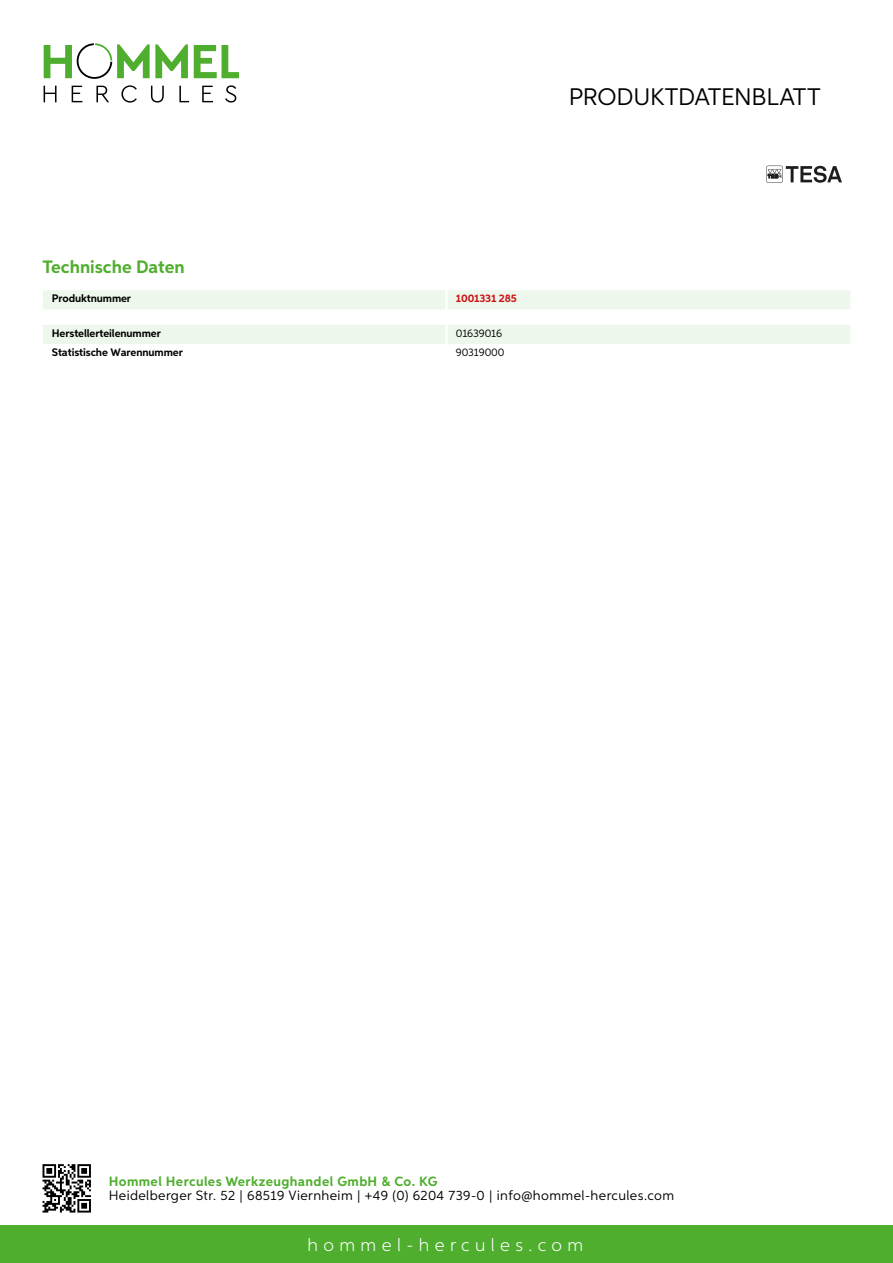
<style>
.page{position:relative;width:893px;height:1263px;background:#fff}
.page>*{position:absolute;margin:0;border:0;box-sizing:border-box;transform-origin:0 0}
.t1{font:24px "Aspira";letter-spacing:-.01em;color:#000}
.t2{font:300 18px "Aspira";letter-spacing:.3em;color:#fff}
.t3{font:700 18px "Aspira";color:#50ae2f}
.t4{font:13.5px "Aspira";letter-spacing:.03em;color:#000}
.t5{font:700 13.5px "Aspira";letter-spacing:.03em;color:#50ae2f}
.t6{font:700 10.95px "Aspira";letter-spacing:-.01em;color:#000}
.t7{font:10.95px "Aspira";letter-spacing:-.01em;color:#000}
.t8{font:700 10.95px "Aspira";letter-spacing:-.01em;color:#cd1013}
</style>
<div class="page">
<div style="left:0;top:1226px;width:893px;height:37px;background:#50ae2f"></div>
<svg style="left:43px;top:1164px;width:48px;height:48px"></svg>
<svg style="left:194px;top:45px;width:45px;height:33px"></svg>
<svg style="left:44px;top:43px;width:144px;height:36px"></svg>
<svg style="left:44px;top:86px;width:13px;height:16px"></svg>
<svg style="left:72px;top:86px;width:10px;height:16px"></svg>
<svg style="left:96px;top:86px;width:13px;height:16px"></svg>
<svg style="left:121px;top:85px;width:16px;height:18px"></svg>
<svg style="left:151px;top:86px;width:13px;height:17px"></svg>
<svg style="left:179px;top:86px;width:10px;height:16px"></svg>
<svg style="left:202px;top:86px;width:11px;height:16px"></svg>
<svg style="left:225px;top:85px;width:11px;height:18px"></svg>
<div style="left:43px;top:290px;width:807px;height:19px;background:#eef7eb"></div>
<hr style="left:445px;top:290px;width:3px;height:19px;background:#fff">
<div style="left:43px;top:325px;width:807px;height:19px;background:#eef7eb"></div>
<svg style="left:766px;top:166px;width:76px;height:17px"></svg>
<h1 class="t1" style="left:569px;top:82px;width:253px">Produktdatenblatt</h1>
<h2 class="t3" style="left:43px;top:256px;width:144px">Technische Daten</h2>
<p class="t6" style="left:52px;top:292px;width:81px">Produktnummer</p>
<p class="t8" style="left:456px;top:292px;width:62px">1001331 285</p>
<p class="t6" style="left:52px;top:326px;width:111px">Herstellerteilenummer</p>
<p class="t7" style="left:456px;top:326px;width:48px">01639016</p>
<p class="t6" style="left:52px;top:345px;width:132px">Statistische Warennummer</p>
<p class="t7" style="left:456px;top:345px;width:50px">90319000</p>
<p class="t5" style="left:109px;top:1172px;width:330px">Hommel Hercules Werkzeughandel GmbH &amp; Co. KG</p>
<p class="t4" style="left:109px;top:1187px;width:567px">Heidelberger Str. 52 | 68519 Viernheim | +49 (0) 6204 739-0 | info@hommel-hercules.com</p>
<h2 class="t2" style="left:307px;top:1234px;width:277px">hommel-hercules.com</h2>
</div>
